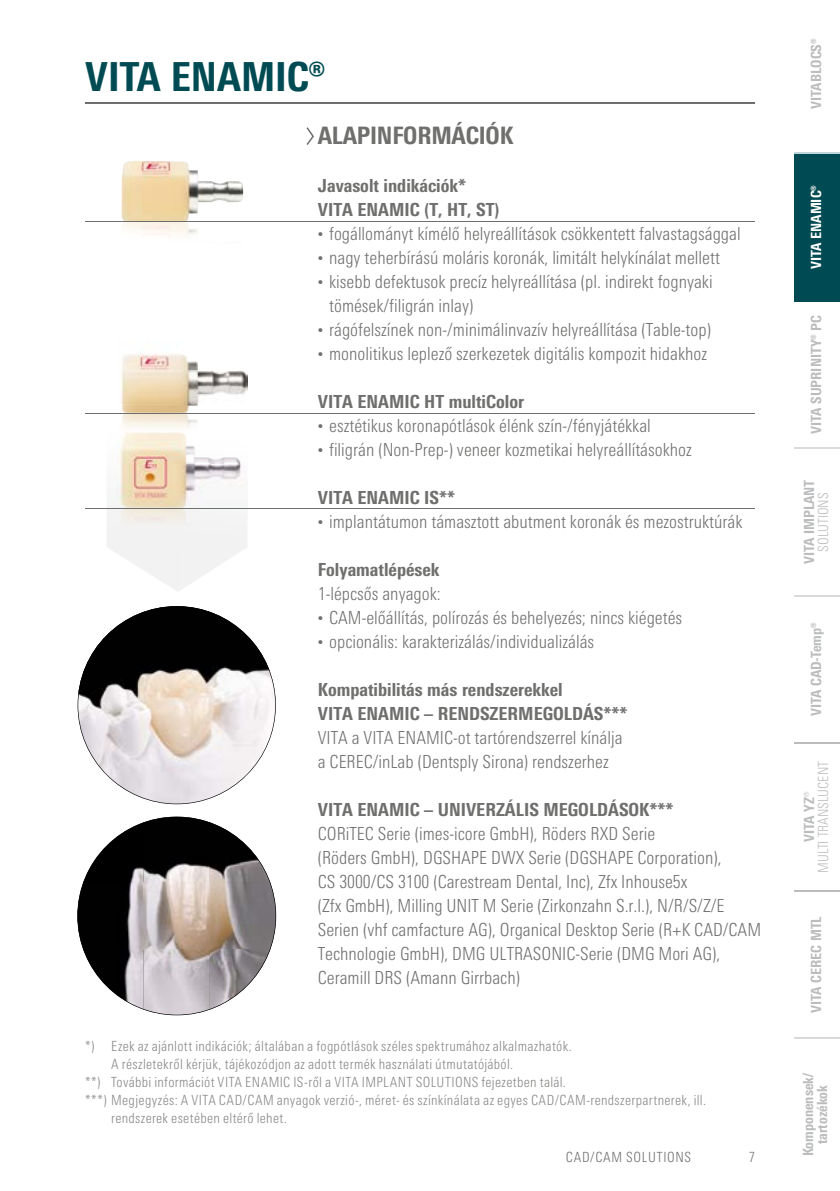
<style>
.page{position:relative;width:840px;height:1191px;background:#fff}
.page>*{position:absolute;margin:0;border:0;box-sizing:border-box;transform-origin:0 0}
.t1{font:800 condensed 40px "Univers Next Pro";color:#004b53}
.t2{font:800 condensed 24px "Univers Next Pro";letter-spacing:-.01em;color:#6f6f6e}
.t3{font:300 condensed 18px/24px "Univers Next Pro";color:#6f6f6e}
.t4{font:800 condensed 18px/24px "Univers Next Pro";color:#6f6f6e}
.t5{font:300 condensed 14px "Univers Next Pro";letter-spacing:.025em;color:#878786}
.t6{font:800 condensed 14px/14px "Univers Next Pro";color:#bbbcbd;text-align:center}
.t7{font:300 condensed 14px/14px "Univers Next Pro";color:#bbbcbd;text-align:center}
.t8{font:300 condensed 14px "Univers Next Pro";letter-spacing:.055em;color:#6f6f6e}
.t9{font:800 condensed 14px "Univers Next Pro";color:#fff}
.s1{font-weight:800;font-size:10.8px}
.s2{font-weight:800}
</style>
<div class="page">
<hr style="left:85px;top:103px;width:669px;height:1px;background:#6f6f6e">
<svg style="left:107px;top:177px;width:137px;height:376px"></svg>
<img style="left:122px;top:161px;width:121px;height:60px">
<img style="left:117px;top:222px;width:127px;height:93px">
<img style="left:126px;top:222px;width:59px;height:1px">
<img style="left:247px;top:374px;width:1px;height:17px">
<img style="left:117px;top:320px;width:127px;height:51px">
<img style="left:117px;top:371px;width:65px;height:33px">
<img style="left:182px;top:371px;width:65px;height:35px">
<img style="left:117px;top:404px;width:65px;height:60px">
<img style="left:117px;top:464px;width:128px;height:46px">
<img style="left:182px;top:422px;width:62px;height:42px">
<img style="left:117px;top:406px;width:127px;height:16px">
<img style="left:117px;top:510px;width:65px;height:81px">
<img style="left:182px;top:551px;width:59px;height:38px">
<div style="left:182px;top:510px;width:65px;height:41px;background:#f3f3f3"></div>
<hr style="left:85px;top:221px;width:669px;height:1px;background:#6f6f6e">
<hr style="left:85px;top:413px;width:669px;height:1px;background:#6f6f6e">
<hr style="left:85px;top:508px;width:669px;height:1px;background:#6f6f6e">
<svg style="left:78px;top:606px;width:198px;height:198px"></svg>
<svg style="left:77px;top:816px;width:199px;height:199px"></svg>
<div style="left:794px;top:153px;width:45px;height:148px;background:#004b53"></div>
<hr style="left:794px;top:1037px;width:45px;height:1px;background:#dadada">
<hr style="left:794px;top:595px;width:45px;height:1px;background:#dadada">
<hr style="left:794px;top:448px;width:45px;height:1px;background:#dadada">
<hr style="left:794px;top:890px;width:45px;height:1px;background:#bbbcbd">
<hr style="left:794px;top:742px;width:45px;height:1px;background:#bbbcbd">
<hr style="left:794px;top:153px;width:45px;height:1px;background:#c1d6da">
<svg style="left:306px;top:127px;width:8px;height:18px"></svg>
<h1 class="t1" style="left:85px;top:53px;width:241px">VITA ENAMIC®</h1>
<h2 class="t2" style="left:317px;top:121px;width:197px">ALAPINFORMÁCIÓK</h2>
<p class="t4" style="left:317px;top:173px;width:183px">Javasolt indikációk*<br>VITA ENAMIC (T, HT, ST)</p>
<p class="t3" style="left:317px;top:222px;width:424px"><span class="s1">•</span> fogállományt kímélő helyreállítások csökkentett falvastagsággal</p>
<p class="t3" style="left:317px;top:246px;width:403px"><span class="s1">•</span> nagy teherbírású moláris koronák, limitált helykínálat mellett</p>
<p class="t3" style="left:329px;top:270px;width:385px;text-indent:-11px"><span class="s1">•</span> kisebb defektusok precíz helyreállítása (pl. indirekt fognyaki tömések/filigrán inlay)</p>
<p class="t3" style="left:317px;top:318px;width:394px"><span class="s1">•</span> rágófelszínek non-/minimálinvazív helyreállítása (Table-top)</p>
<p class="t3" style="left:317px;top:342px;width:390px"><span class="s1">•</span> monolitikus leplező szerkezetek digitális kompozit hidakhoz</p>
<p class="t4" style="left:317px;top:389px;width:207px">VITA ENAMIC HT multiColor</p>
<p class="t3" style="left:317px;top:414px;width:334px"><span class="s1">•</span> esztétikus koronapótlások élénk szín-/fényjátékkal</p>
<p class="t3" style="left:317px;top:438px;width:375px"><span class="s1">•</span> filigrán (Non-Prep-) veneer kozmetikai helyreállításokhoz</p>
<p class="t4" style="left:317px;top:485px;width:138px">VITA ENAMIC IS**</p>
<p class="t3" style="left:317px;top:510px;width:426px"><span class="s1">•</span> implantátumon támasztott abutment koronák és mezostruktúrák</p>
<p class="t4" style="left:317px;top:557px;width:123px">Folyamatlépések</p>
<p class="t3" style="left:317px;top:582px;width:124px">1-lépcsős anyagok:</p>
<p class="t3" style="left:317px;top:606px;width:365px"><span class="s1">•</span> CAM-előállítás, polírozás és behelyezés; nincs kiégetés</p>
<p class="t3" style="left:317px;top:630px;width:278px"><span class="s1">•</span> opcionális: karakterizálás/individualizálás</p>
<p class="t4" style="left:317px;top:677px;width:311px">Kompatibilitás más rendszerekkel<br>VITA ENAMIC – RENDSZERMEGOLDÁS***</p>
<p class="t3" style="left:317px;top:726px;width:306px">VITA a VITA ENAMIC-ot tartórendszerrel kínálja a CEREC/inLab (Dentsply Sirona) rendszerhez</p>
<p class="t4" style="left:317px;top:797px;width:357px">VITA ENAMIC – UNIVERZÁLIS MEGOLDÁSOK***</p>
<p class="t3" style="left:317px;top:822px;width:444px">CORiTEC Serie (imes-icore GmbH), Röders RXD Serie<br>(Röders GmbH), DGSHAPE DWX Serie (DGSHAPE Corporation),<br>CS 3000/CS 3100 (Carestream Dental, Inc), Zfx Inhouse5x<br>(Zfx GmbH), Milling UNIT M Serie (Zirkonzahn S.r.l.), N/R/S/Z/E Serien (vhf camfacture AG), Organical Desktop Serie (R+K CAD/CAM Technologie GmbH), DMG ULTRASONIC-Serie (DMG Mori AG), Ceramill DRS (Amann Girrbach)</p>
<p class="t5" style="left:85px;top:1038px;width:488px">*) Ezek az ajánlott indikációk; általában a fogpótlások széles spektrumához alkalmazhatók.</p>
<p class="t5" style="left:111px;top:1056px;width:403px">A részletekről kérjük, tájékozódjon az adott termék használati útmutatójából.</p>
<p class="t5" style="left:85px;top:1074px;width:482px">**) További információt VITA ENAMIC IS-ről a VITA IMPLANT SOLUTIONS fejezetben talál.</p>
<p class="t5" style="left:85px;top:1092px;width:622px">***) Megjegyzés: A VITA CAD/CAM anyagok verzió-, méret- és színkínálata az egyes CAD/CAM-rendszerpartnerek, ill.</p>
<p class="t5" style="left:111px;top:1110px;width:177px">rendszerek esetében eltérő lehet.</p>
<p class="t8" style="left:565px;top:1148px;width:127px">CAD/CAM SOLUTIONS</p>
<p class="t8" style="left:748px;top:1148px;width:8px">7</p>
<p class="t6" style="left:808px;top:109px;width:71px;rotate:-90deg">VITABLOCS®</p>
<p class="t9" style="left:807px;top:269px;width:85px;rotate:-90deg">VITA ENAMIC®</p>
<p class="t6" style="left:808px;top:434px;width:120px;rotate:-90deg">VITA SUPRINITY® PC</p>
<p class="t6" style="left:801px;top:564px;width:86px;rotate:-90deg">VITA IMPLANT</p>
<p class="t7" style="left:815px;top:551px;width:61px;rotate:-90deg">SOLUTIONS</p>
<p class="t6" style="left:808px;top:716px;width:95px;rotate:-90deg">VITA CAD-Temp®</p>
<p class="t7" style="left:801px;top:872px;width:113px;rotate:-90deg"><span class="s2">VITA YZ</span>®<br>MULTI TRANSLUCENT</p>
<p class="t6" style="left:808px;top:1012px;width:98px;rotate:-90deg">VITA CEREC MTL</p>
<p class="t6" style="left:800px;top:1156px;width:85px;rotate:-90deg">Komponensek/ tartozékok</p>
</div>
